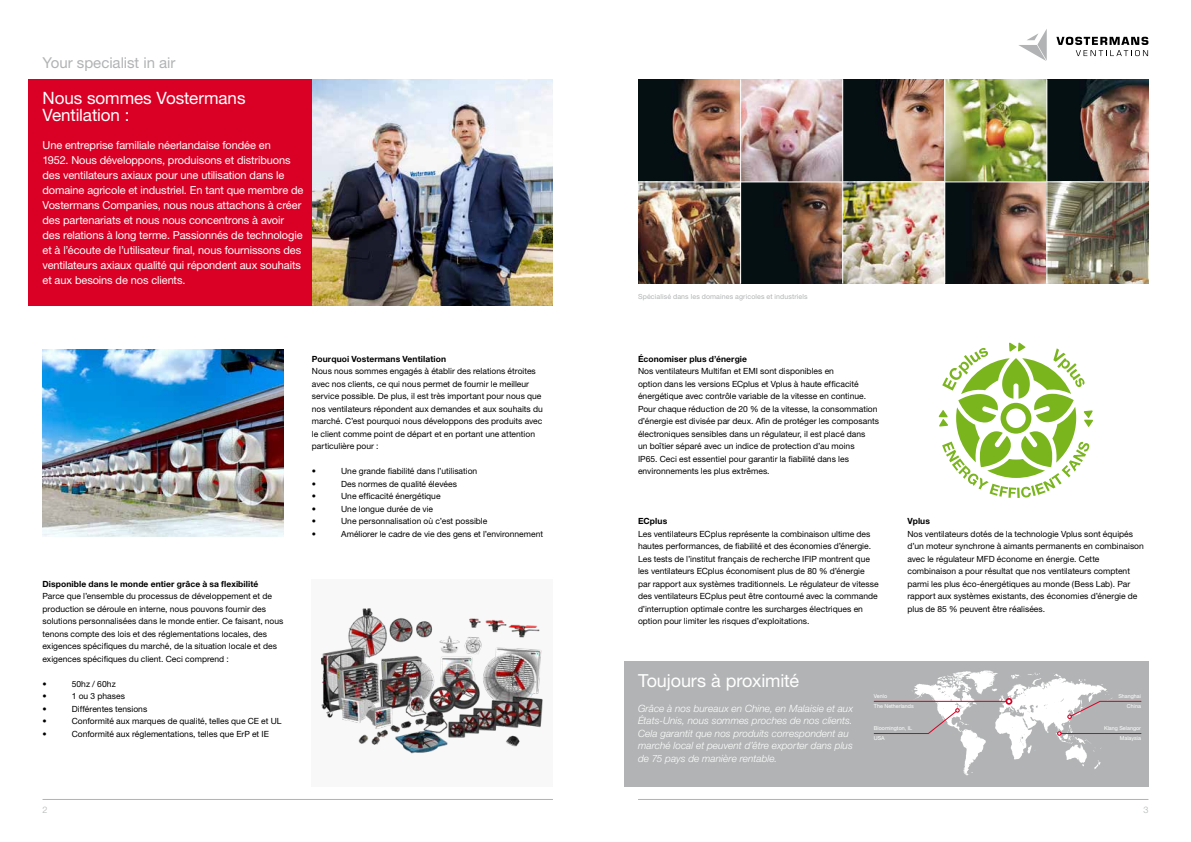
<style>
.page{position:relative;width:1191px;height:842px;background:#fff}
.page>*{position:absolute;margin:0;border:0;box-sizing:border-box;transform-origin:0 0}
.t1{font:18px "Helvetica Neue";letter-spacing:-.005em;color:#fff}
.t2{font:17px/17px "Helvetica Neue";letter-spacing:-.005em;color:#fff}
.t3{font:15px "Helvetica Neue";letter-spacing:-.005em;color:#b1b3b4}
.t4{font:11px/15px "Helvetica Neue";letter-spacing:-.01em;color:#fff}
.t5{font:italic 300 10px/12.5px "Helvetica Neue";letter-spacing:.005em;color:#fff}
.t6{font:300 9px "Helvetica Neue";color:#b1b3b4}
.t7{font:8.5px/12.5px "Helvetica Neue";color:#000}
.t8{font:700 8.5px "Helvetica Neue";letter-spacing:.01em;color:#000}
.t9{font:7px "Helvetica Neue";letter-spacing:.02em;color:#b1b3b4}
.t10{font:5.4px/9.9px "Helvetica Neue";color:#fff}
</style>
<div class="page">
<hr style="left:43px;top:799px;width:510px;height:1px;background:#b1b3b4">
<hr style="left:638px;top:799px;width:510px;height:1px;background:#b1b3b4">
<img style="left:638px;top:79px;width:102px;height:102px">
<svg style="left:741px;top:182px;width:101px;height:101px;background:#382c26"></svg>
<img style="left:843px;top:79px;width:101px;height:102px">
<img style="left:945px;top:182px;width:101px;height:101px">
<img style="left:1047px;top:79px;width:101px;height:102px">
<img style="left:741px;top:79px;width:101px;height:102px">
<img style="left:843px;top:182px;width:101px;height:101px">
<img style="left:945px;top:79px;width:101px;height:102px">
<img style="left:1047px;top:182px;width:101px;height:101px">
<img style="left:638px;top:182px;width:102px;height:101px">
<div style="left:624px;top:661px;width:524px;height:125px;background:#b1b3b4"></div>
<img style="left:312px;top:79px;width:241px;height:226px">
<svg style="left:1056px;top:37px;width:92px;height:19px"></svg>
<svg style="left:1018px;top:30px;width:28px;height:31px"></svg>
<div style="left:28px;top:79px;width:284px;height:226px;background:#da0025"></div>
<svg style="left:873px;top:670px;width:268px;height:106px"></svg>
<svg style="left:938px;top:342px;width:155px;height:156px"></svg>
<img style="left:43px;top:349px;width:240px;height:187px">
<div style="left:312px;top:579px;width:241px;height:208px;background:#f8f8f8"></div>
<img style="left:321px;top:608px;width:222px;height:146px">
<h3 class="t3" style="left:43px;top:54px;width:134px">Your specialist in air</h3>
<h2 class="t2" style="left:43px;top:89px;width:204px">Nous sommes Vostermans<br>Ventilation :</h2>
<p class="t4" style="left:43px;top:137px;width:262px">Une entreprise familiale néerlandaise fondée en<br>1952. Nous développons, produisons et distribuons des ventilateurs axiaux pour une utilisation dans le domaine agricole et industriel. En tant que membre de Vostermans Companies, nous nous attachons à créer des partenariats et nous nous concentrons à avoir des relations à long terme. Passionnés de technologie et à l’écoute de l’utilisateur final, nous fournissons des ventilateurs axiaux qualité qui répondent aux souhaits et aux besoins de nos clients.</p>
<p class="t8" style="left:43px;top:578px;width:217px">Disponible dans le monde entier grâce à sa flexibilité</p>
<p class="t7" style="left:43px;top:590px;width:242px">Parce que l’ensemble du processus de développement et de production se déroule en interne, nous pouvons fournir des solutions personnalisées dans le monde entier. Ce faisant, nous tenons compte des lois et des réglementations locales, des exigences spécifiques du marché, de la situation locale et des exigences spécifiques du client. Ceci comprend :</p>
<p class="t7" style="left:43px;top:677px;width:6px">•</p>
<p class="t7" style="left:72px;top:677px;width:45px">50hz / 60hz</p>
<p class="t7" style="left:43px;top:690px;width:6px">•</p>
<p class="t7" style="left:72px;top:690px;width:55px">1 ou 3 phases</p>
<p class="t7" style="left:43px;top:702px;width:6px">•</p>
<p class="t7" style="left:72px;top:702px;width:77px">Différentes tensions</p>
<p class="t7" style="left:43px;top:715px;width:6px">•</p>
<p class="t7" style="left:72px;top:715px;width:211px">Conformité aux marques de qualité, telles que CE et UL</p>
<p class="t7" style="left:43px;top:727px;width:6px">•</p>
<p class="t7" style="left:72px;top:727px;width:199px">Conformité aux réglementations, telles que ErP et IE</p>
<p class="t8" style="left:312px;top:353px;width:136px">Pourquoi Vostermans Ventilation</p>
<p class="t7" style="left:312px;top:365px;width:232px">Nous nous sommes engagés à établir des relations étroites avec nos clients, ce qui nous permet de fournir le meilleur service possible. De plus, il est très important pour nous que nos ventilateurs répondent aux demandes et aux souhaits du marché. C’est pourquoi nous développons des produits avec le client comme point de départ et en portant une attention particulière pour :</p>
<p class="t7" style="left:312px;top:465px;width:6px">•</p>
<p class="t7" style="left:341px;top:465px;width:138px">Une grande fiabilité dans l’utilisation</p>
<p class="t7" style="left:312px;top:477px;width:6px">•</p>
<p class="t7" style="left:341px;top:477px;width:117px">Des normes de qualité élevées</p>
<p class="t7" style="left:312px;top:490px;width:6px">•</p>
<p class="t7" style="left:341px;top:490px;width:101px">Une efficacité énergétique</p>
<p class="t7" style="left:312px;top:502px;width:6px">•</p>
<p class="t7" style="left:341px;top:502px;width:93px">Une longue durée de vie</p>
<p class="t7" style="left:312px;top:515px;width:6px">•</p>
<p class="t7" style="left:341px;top:515px;width:148px">Une personnalisation où c’est possible</p>
<p class="t7" style="left:312px;top:527px;width:6px">•</p>
<p class="t7" style="left:341px;top:527px;width:203px">Améliorer le cadre de vie des gens et l’environnement</p>
<p class="t9" style="left:638px;top:292px;width:171px">Spécialisé dans les domaines agricoles et industriels</p>
<p class="t8" style="left:638px;top:353px;width:111px">Économiser plus d’énergie</p>
<p class="t7" style="left:638px;top:365px;width:242px">Nos ventilateurs Multifan et EMI sont disponibles en<br>option dans les versions ECplus et Vplus à haute efficacité énergétique avec contrôle variable de la vitesse en continue.<br>Pour chaque réduction de 20 % de la vitesse, la consommation d’énergie est divisée par deux. Afin de protéger les composants électroniques sensibles dans un régulateur, il est placé dans<br>un boîtier séparé avec un indice de protection d’au moins<br>IP65. Ceci est essentiel pour garantir la fiabilité dans les environnements les plus extrêmes.</p>
<p class="t8" style="left:638px;top:516px;width:31px">ECplus</p>
<p class="t7" style="left:638px;top:527px;width:242px">Les ventilateurs ECplus représente la combinaison ultime des hautes performances, de fiabilité et des économies d’énergie.<br>Les tests de l’institut français de recherche IFIP montrent que les ventilateurs ECplus économisent plus de 80 % d’énergie par rapport aux systèmes traditionnels. Le régulateur de vitesse des ventilateurs ECplus peut être contourné avec la commande d’interruption optimale contre les surcharges électriques en option pour limiter les risques d’exploitations.</p>
<p class="t8" style="left:907px;top:516px;width:24px">Vplus</p>
<p class="t7" style="left:907px;top:527px;width:238px">Nos ventilateurs dotés de la technologie Vplus sont équipés d’un moteur synchrone à aimants permanents en combinaison avec le régulateur MFD économe en énergie. Cette combinaison a pour résultat que nos ventilateurs comptent parmi les plus éco-énergétiques au monde (Bess Lab). Par rapport aux systèmes existants, des économies d’énergie de plus de 85 % peuvent être réalisées.</p>
<h1 class="t1" style="left:638px;top:669px;width:163px">Toujours à proximité</h1>
<p class="t5" style="left:638px;top:702px;width:216px">Grâce à nos bureaux en Chine, en Malaisie et aux États-Unis, nous sommes proches de nos clients.<br>Cela garantit que nos produits correspondent au marché local et peuvent d’être exporter dans plus de 75 pays de manière rentable.</p>
<p class="t10" style="left:874px;top:691px;width:41px">Venlo<br>The Netherlands</p>
<p class="t10" style="left:1118px;top:691px;width:24px;text-align:right">Shanghai<br>China</p>
<p class="t10" style="left:1104px;top:723px;width:38px;text-align:right">Klang Selangor<br>Malaysia</p>
<p class="t10" style="left:874px;top:723px;width:40px">Bloomington, IL<br>USA</p>
<p class="t6" style="left:43px;top:804px;width:7px">2</p>
<p class="t6" style="left:1143px;top:804px;width:7px">3</p>
</div>
